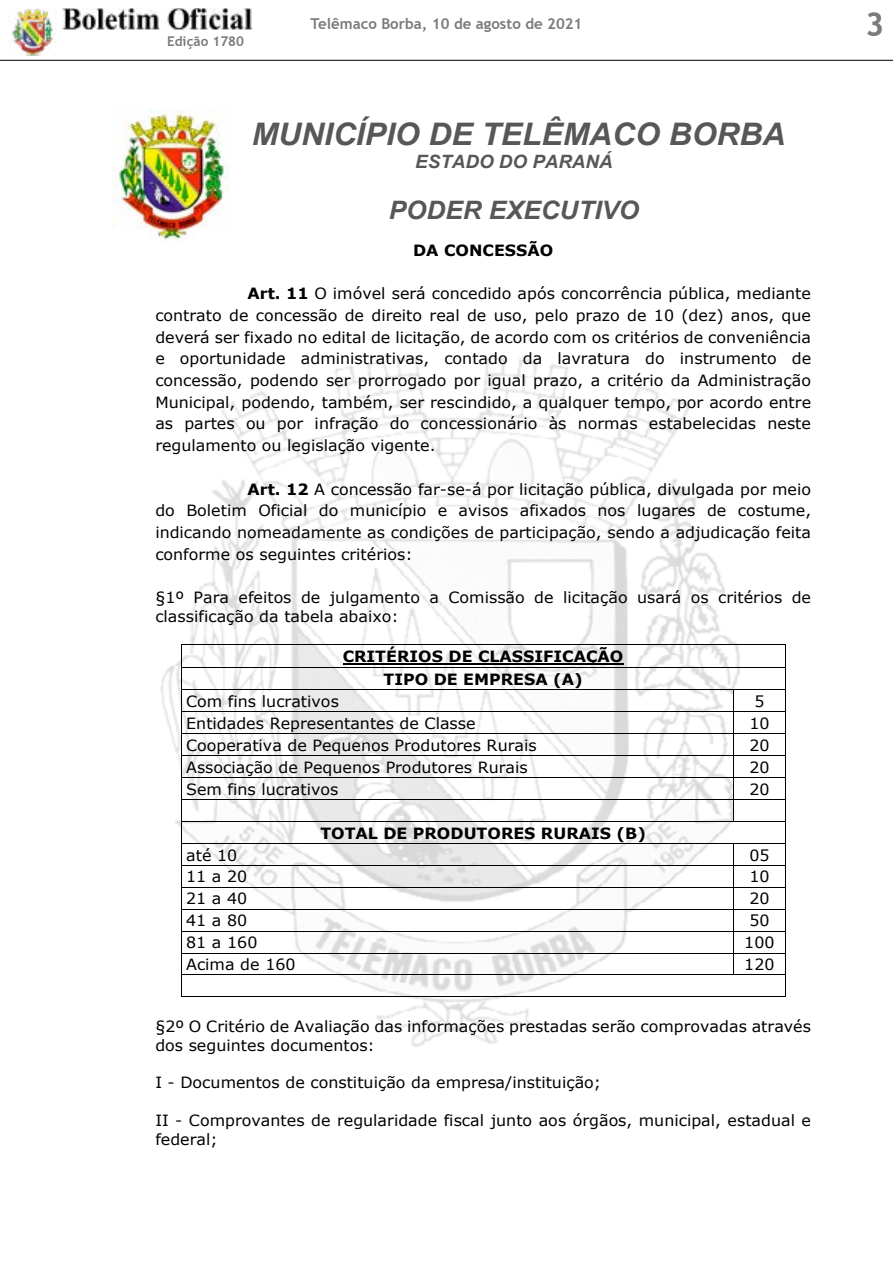
<style>
.page{position:relative;width:893px;height:1263px;background:#fff}
.page>*{position:absolute;margin:0;border:0;box-sizing:border-box;transform-origin:0 0}
.t1{font:700 33px "Trebuchet MS";color:#7c7b7b}
.t2{font:italic 700 31.05px "Arial";color:#575756}
.t3{font:italic 700 25.35px "Arial";color:#575756}
.t4{font:italic 700 18.3px "Arial";color:#575756}
.t5{font:15.45px/21.8px "Verdana";color:#000}
.t6{font:700 15.45px/22.8px "Verdana";color:#000;text-align:center}
.t7{font:700 15px "Trebuchet MS";color:#7c7b7b}
.t8{font:700 13.5px "Trebuchet MS";color:#7c7b7b}
.s1{font-weight:700}
</style>
<div class="page">
<img style="left:12px;top:9px;width:43px;height:47px">
<img style="left:62px;top:8px;width:191px;height:21px">
<hr style="left:0;top:60px;width:893px;height:1px;background:#000">
<img style="left:112px;top:109px;width:117px;height:132px">
<img style="left:160px;top:358px;width:580px;height:689px">
<hr style="left:343px;top:663px;width:280px;height:2px;background:#000">
<hr style="left:182px;top:644px;width:603px;height:1px;background:#000">
<hr style="left:182px;top:667px;width:603px;height:1px;background:#000">
<hr style="left:182px;top:689px;width:551px;height:1px;background:#000">
<hr style="left:734px;top:689px;width:51px;height:1px;background:#000">
<hr style="left:182px;top:711px;width:551px;height:1px;background:#000">
<hr style="left:734px;top:711px;width:51px;height:1px;background:#000">
<hr style="left:182px;top:733px;width:551px;height:1px;background:#000">
<hr style="left:734px;top:733px;width:51px;height:1px;background:#000">
<hr style="left:182px;top:755px;width:551px;height:1px;background:#000">
<hr style="left:734px;top:755px;width:51px;height:1px;background:#000">
<hr style="left:182px;top:777px;width:551px;height:1px;background:#000">
<hr style="left:734px;top:777px;width:51px;height:1px;background:#000">
<hr style="left:182px;top:799px;width:551px;height:1px;background:#000">
<hr style="left:734px;top:799px;width:51px;height:1px;background:#000">
<hr style="left:182px;top:821px;width:551px;height:1px;background:#000">
<svg style="left:733px;top:689px;width:1px;height:133px"></svg>
<hr style="left:734px;top:821px;width:51px;height:1px;background:#000">
<hr style="left:182px;top:843px;width:551px;height:1px;background:#000">
<hr style="left:734px;top:843px;width:51px;height:1px;background:#000">
<hr style="left:182px;top:865px;width:551px;height:1px;background:#000">
<hr style="left:734px;top:865px;width:51px;height:1px;background:#000">
<hr style="left:182px;top:887px;width:551px;height:1px;background:#000">
<hr style="left:734px;top:887px;width:51px;height:1px;background:#000">
<hr style="left:182px;top:909px;width:551px;height:1px;background:#000">
<hr style="left:734px;top:909px;width:51px;height:1px;background:#000">
<hr style="left:182px;top:931px;width:551px;height:1px;background:#000">
<hr style="left:734px;top:931px;width:51px;height:1px;background:#000">
<hr style="left:182px;top:953px;width:551px;height:1px;background:#000">
<hr style="left:734px;top:953px;width:51px;height:1px;background:#000">
<hr style="left:182px;top:974px;width:551px;height:1px;background:#000">
<svg style="left:733px;top:843px;width:1px;height:132px"></svg>
<hr style="left:734px;top:974px;width:51px;height:1px;background:#000">
<svg style="left:181px;top:644px;width:1px;height:353px"></svg>
<hr style="left:182px;top:996px;width:603px;height:1px;background:#000">
<svg style="left:785px;top:644px;width:1px;height:353px"></svg>
<p class="t8" style="left:167px;top:33px;width:79px">Edição 1780</p>
<p class="t7" style="left:311px;top:14px;width:273px">Telêmaco Borba, 10 de agosto de 2021</p>
<h1 class="t1" style="left:865px;top:3px;width:21px">3</h1>
<h2 class="t2" style="left:252px;top:113px;width:535px">MUNICÍPIO DE TELÊMACO BORBA</h2>
<p class="t4" style="left:415px;top:150px;width:199px">ESTADO DO PARANÁ</p>
<h3 class="t3" style="left:389px;top:193px;width:252px">PODER EXECUTIVO</h3>
<p class="t6" style="left:413px;top:239px;width:142px">DA CONCESSÃO</p>
<p class="t5" style="left:155px;top:283px;width:657px;text-align:justify;text-indent:92px"><span class="s1">Art. 11</span> O imóvel será concedido após concorrência pública, mediante contrato de concessão de direito real de uso, pelo prazo de 10 (dez) anos, que deverá ser fixado no edital de licitação, de acordo com os critérios de conveniência e oportunidade administrativas, contado da lavratura do instrumento de concessão, podendo ser prorrogado por igual prazo, a critério da Administração Municipal, podendo, também, ser rescindido, a qualquer tempo, por acordo entre as partes ou por infração do concessionário às normas estabelecidas neste regulamento ou legislação vigente.</p>
<p class="t5" style="left:155px;top:478px;width:657px;text-align:justify;text-indent:92px"><span class="s1">Art. 12</span> A concessão far-se-á por licitação pública, divulgada por meio do Boletim Oficial do município e avisos afixados nos lugares de costume, indicando nomeadamente as condições de participação, sendo a adjudicação feita conforme os seguintes critérios:</p>
<p class="t5" style="left:155px;top:588px;width:657px;line-height:18.9px">§1º Para efeitos de julgamento a Comissão de licitação usará os critérios de classificação da tabela abaixo:</p>
<p class="t6" style="left:343px;top:645px;width:282px">CRITÉRIOS DE CLASSIFICAÇÃO<br>TIPO DE EMPRESA (A)</p>
<p class="t5" style="left:186px;top:690px;width:154px">Com fins lucrativos</p>
<p class="t5" style="left:754px;top:690px;width:12px">5</p>
<p class="t5" style="left:186px;top:712px;width:291px">Entidades Representantes de Classe</p>
<p class="t5" style="left:749px;top:712px;width:22px">10</p>
<p class="t5" style="left:186px;top:734px;width:352px">Cooperativa de Pequenos Produtores Rurais</p>
<p class="t5" style="left:749px;top:734px;width:22px">20</p>
<p class="t5" style="left:186px;top:756px;width:343px">Associação de Pequenos Produtores Rurais</p>
<p class="t5" style="left:749px;top:756px;width:22px">20</p>
<p class="t5" style="left:186px;top:778px;width:154px">Sem fins lucrativos</p>
<p class="t5" style="left:749px;top:778px;width:22px">20</p>
<p class="t6" style="left:320px;top:821px;width:327px">TOTAL DE PRODUTORES RURAIS (B)</p>
<p class="t5" style="left:186px;top:844px;width:53px">até 10</p>
<p class="t5" style="left:749px;top:844px;width:22px">05</p>
<p class="t5" style="left:186px;top:866px;width:63px">11 a 20</p>
<p class="t5" style="left:749px;top:866px;width:22px">10</p>
<p class="t5" style="left:186px;top:888px;width:63px">21 a 40</p>
<p class="t5" style="left:749px;top:888px;width:22px">20</p>
<p class="t5" style="left:186px;top:910px;width:63px">41 a 80</p>
<p class="t5" style="left:749px;top:910px;width:22px">50</p>
<p class="t5" style="left:186px;top:932px;width:73px">81 a 160</p>
<p class="t5" style="left:744px;top:932px;width:32px">100</p>
<p class="t5" style="left:186px;top:953px;width:111px">Acima de 160</p>
<p class="t5" style="left:744px;top:953px;width:32px">120</p>
<p class="t5" style="left:155px;top:1016px;width:657px;line-height:18.9px">§2º O Critério de Avaliação das informações prestadas serão comprovadas através dos seguintes documentos:</p>
<p class="t5" style="left:155px;top:1072px;width:447px">I - Documentos de constituição da empresa/instituição;</p>
<p class="t5" style="left:155px;top:1111px;width:657px;line-height:18.9px">II - Comprovantes de regularidade fiscal junto aos órgãos, municipal, estadual e federal;</p>
</div>
